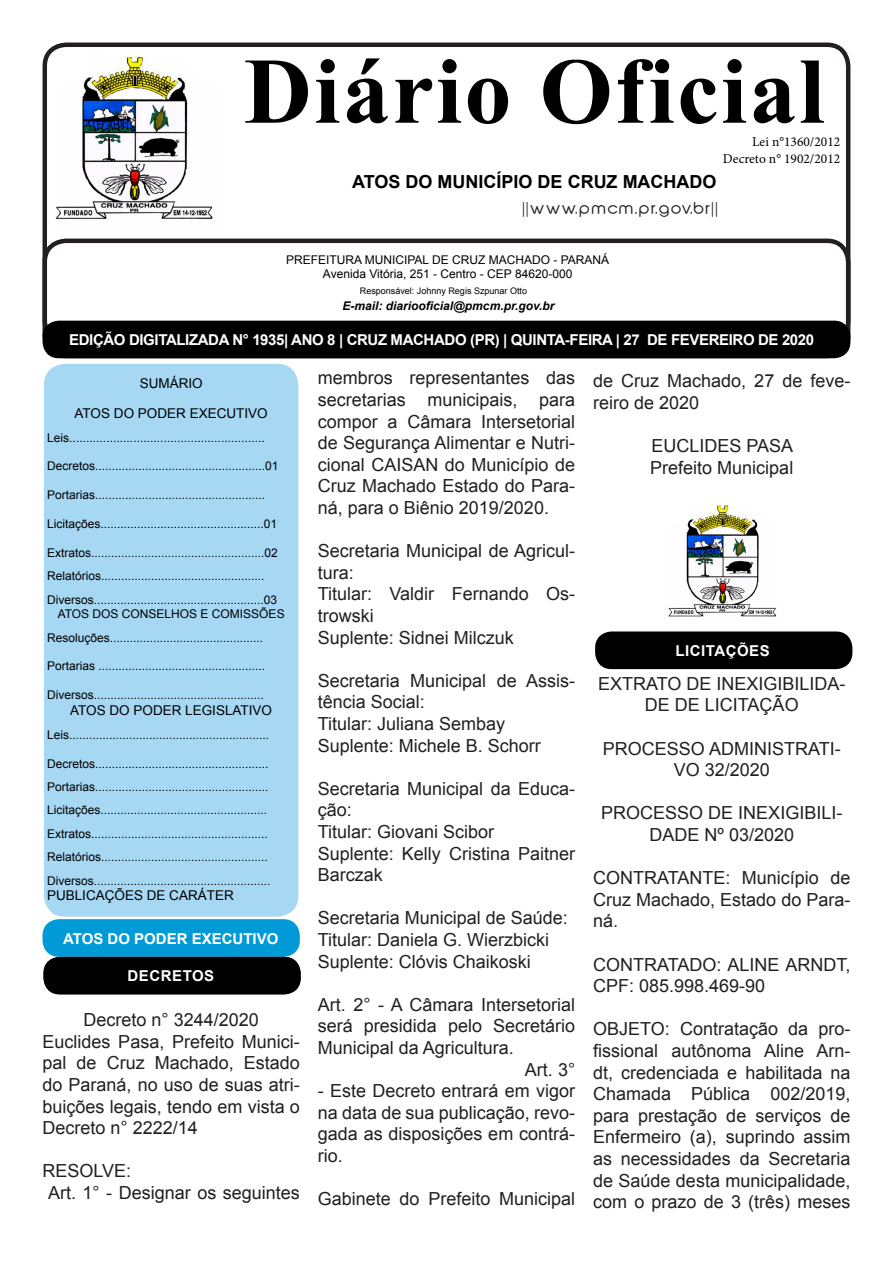
<style>
.page{position:relative;width:893px;height:1263px;background:#fff}
.page>*{position:absolute;margin:0;border:0;box-sizing:border-box;transform-origin:0 0}
.t1{font:700 93.9px "Times New Roman";letter-spacing:.025em;color:#000}
.t2{font:18px/21.6px "Arial";color:#231f20}
.t3{font:700 18px "Arial";color:#000}
.t4{font:700 15px "Arial";letter-spacing:-.025em;color:#fff}
.t5{font:15px "Abeatby Kai";letter-spacing:.1em;color:#231f20;scale:1.06 1}
.t6{font:700 15px "Arial";color:#fff}
.t7{font:700 15px "Arial";letter-spacing:.035em;color:#fff}
.t8{font:13.5px "Arial";color:#000}
.t9{font:13.5px "Minion Pro";color:#000}
.t10{font:12px "Arial";color:#000}
.t11{font:italic 700 12px "Arial";color:#000}
.t12{font:9px "Arial";color:#000}
</style>
<div class="page">
<div style="left:43px;top:43px;width:807px;height:301px;border:4px solid #231f20;border-radius:21px"></div>
<div style="left:43px;top:239px;width:807px;height:119px;border:4px solid #231f20;border-radius:21px"></div>
<div style="left:44px;top:364px;width:254px;height:553px;background:#a6d7f3;border-radius:21px"></div>
<div style="left:43px;top:321px;width:807px;height:37px;background:#000;border-radius:16px"></div>
<img style="left:55px;top:55px;width:158px;height:165px">
<div style="left:43px;top:919px;width:257px;height:38px;background:#009bd6;border-radius:16px"></div>
<img style="left:668px;top:505px;width:108px;height:112px">
<div style="left:595px;top:631px;width:257px;height:38px;background:#000;border-radius:16px"></div>
<div style="left:43px;top:957px;width:258px;height:37px;background:#000"></div>
<p class="t1" style="left:244px;top:24px;width:582px">Diário Oficial</p>
<p class="t9" style="left:752px;top:133px;width:90px">Lei n°1360/2012</p>
<p class="t9" style="left:723px;top:149px;width:119px">Decreto n° 1902/2012</p>
<p class="t3" style="left:352px;top:169px;width:366px">ATOS DO MUNICÍPIO DE CRUZ MACHADO</p>
<p class="t5" style="left:523px;top:202px;width:186px">||www.pmcm.pr.gov.br||</p>
<p class="t10" style="left:286px;top:251px;width:325px">PREFEITURA MUNICIPAL DE CRUZ MACHADO - PARANÁ</p>
<p class="t10" style="left:323px;top:266px;width:251px">Avenida Vitória, 251 - Centro - CEP 84620-000</p>
<p class="t11" style="left:343px;top:298px;width:213px">E-mail: diariooficial@pmcm.pr.gov.br</p>
<p class="t4" style="left:69px;top:329px;width:747px">EDIÇÃO DIGITALIZADA N° 1935| ANO 8 | CRUZ MACHADO (PR) | QUINTA-FEIRA | 27 DE FEVEREIRO DE 2020</p>
<p class="t8" style="left:140px;top:374px;width:65px">SUMÁRIO</p>
<p class="t8" style="left:75px;top:404px;width:195px">ATOS DO PODER EXECUTIVO</p>
<p class="t10" style="left:47px;top:429px;width:219px">Leis..........................................................</p>
<p class="t10" style="left:47px;top:458px;width:233px">Decretos...................................................01</p>
<p class="t10" style="left:47px;top:487px;width:220px">Portarias...................................................</p>
<p class="t10" style="left:47px;top:516px;width:232px">Licitações.................................................01</p>
<p class="t10" style="left:47px;top:544px;width:232px">Extratos....................................................02</p>
<p class="t10" style="left:47px;top:568px;width:219px">Relatórios.................................................</p>
<p class="t10" style="left:47px;top:591px;width:232px">Diversos...................................................03</p>
<p class="t10" style="left:58px;top:606px;width:228px">ATOS DOS CONSELHOS E COMISSÕES</p>
<p class="t10" style="left:47px;top:629px;width:218px">Resoluções..............................................</p>
<p class="t10" style="left:47px;top:658px;width:220px">Portarias ..................................................</p>
<p class="t10" style="left:47px;top:687px;width:218px">Diversos...................................................</p>
<p class="t8" style="left:70px;top:701px;width:203px">ATOS DO PODER LEGISLATIVO</p>
<p class="t10" style="left:47px;top:726px;width:224px">Leis............................................................</p>
<p class="t10" style="left:47px;top:755px;width:223px">Decretos....................................................</p>
<p class="t10" style="left:47px;top:778px;width:223px">Portarias....................................................</p>
<p class="t10" style="left:47px;top:802px;width:222px">Licitações..................................................</p>
<p class="t10" style="left:47px;top:825px;width:222px">Extratos.....................................................</p>
<p class="t10" style="left:47px;top:849px;width:222px">Relatórios..................................................</p>
<p class="t10" style="left:47px;top:872px;width:225px">Diversos.....................................................</p>
<p class="t8" style="left:47px;top:885px;width:188px">PUBLICAÇÕES DE CARÁTER</p>
<p class="t12" style="left:360px;top:284px;width:169px">Responsável: Johnny Regis Szpunar Otto</p>
<p class="t2" style="left:318px;top:367px;width:259px;text-align:justify">membros representantes das secretarias municipais, para compor a Câmara Intersetorial de Segurança Alimentar e Nutri&shy;cional CAISAN do Município de Cruz Machado Estado do Para&shy;ná, para o Biênio 2019/2020.</p>
<p class="t2" style="left:318px;top:540px;width:259px">Secretaria Municipal de Agricul&shy;tura:</p>
<p class="t2" style="left:318px;top:583px;width:259px">Titular: Valdir Fernando Os&shy;trowski</p>
<p class="t2" style="left:318px;top:626px;width:198px">Suplente: Sidnei Milczuk</p>
<p class="t2" style="left:318px;top:669px;width:259px">Secretaria Municipal de Assis&shy;tência Social:</p>
<p class="t2" style="left:318px;top:713px;width:189px">Titular: Juliana Sembay</p>
<p class="t2" style="left:318px;top:734px;width:225px">Suplente: Michele B. Schorr</p>
<p class="t2" style="left:318px;top:777px;width:259px">Secretaria Municipal da Educa&shy;ção:</p>
<p class="t2" style="left:318px;top:821px;width:178px">Titular: Giovani Scibor</p>
<p class="t2" style="left:318px;top:842px;width:259px">Suplente: Kelly Cristina Paitner<br>Barczak</p>
<p class="t2" style="left:318px;top:907px;width:252px">Secretaria Municipal de Saúde:</p>
<p class="t2" style="left:318px;top:929px;width:233px">Titular: Daniela G. Wierzbicki</p>
<p class="t2" style="left:318px;top:950px;width:215px">Suplente: Clóvis Chaikoski</p>
<p class="t2" style="left:318px;top:993px;width:259px;text-align:justify">Art. 2° - A Câmara Intersetorial será presidida pelo Secretário Municipal da Agricultura.</p>
<p class="t2" style="left:525px;top:1058px;width:52px">Art. 3°</p>
<p class="t2" style="left:318px;top:1080px;width:259px;text-align:justify">- Este Decreto entrará em vigor na data de sua publicação, revo&shy;gada as disposições em contrá&shy;rio.</p>
<p class="t2" style="left:318px;top:1188px;width:259px">Gabinete do Prefeito Municipal</p>
<p class="t2" style="left:593px;top:370px;width:259px">de Cruz Machado, 27 de feve&shy;reiro de 2020</p>
<p class="t2" style="left:651px;top:435px;width:143px">EUCLIDES PASA</p>
<p class="t2" style="left:650px;top:456px;width:145px">Prefeito Municipal</p>
<p class="t7" style="left:675px;top:640px;width:96px">LICITAÇÕES</p>
<p class="t2" style="left:598px;top:672px;width:249px;text-align:center">EXTRATO DE INEXIGIBILIDA-<br>DE DE LICITAÇÃO</p>
<p class="t2" style="left:603px;top:737px;width:239px;text-align:center">PROCESSO ADMINISTRATI-<br>VO 32/2020</p>
<p class="t2" style="left:601px;top:802px;width:243px;text-align:center">PROCESSO DE INEXIGIBILI-<br>DADE Nº 03/2020</p>
<p class="t2" style="left:593px;top:867px;width:259px;text-align:justify">CONTRATANTE: Município de Cruz Machado, Estado do Para&shy;ná.</p>
<p class="t2" style="left:593px;top:953px;width:259px">CONTRATADO: ALINE ARNDT,<br>CPF: 085.998.469-90</p>
<p class="t2" style="left:593px;top:1018px;width:259px;text-align:justify">OBJETO: Contratação da pro&shy;fissional autônoma Aline Arn&shy;dt, credenciada e habilitada na Chamada Pública 002/2019, para prestação de serviços de Enfermeiro (a), suprindo assim as necessidades da Secretaria de Saúde desta municipalidade, com o prazo de 3 (três) meses</p>
<p class="t6" style="left:63px;top:928px;width:217px">ATOS DO PODER EXECUTIVO</p>
<p class="t7" style="left:128px;top:965px;width:88px">DECRETOS</p>
<p class="t2" style="left:84px;top:1009px;width:177px">Decreto n° 3244/2020</p>
<p class="t2" style="left:43px;top:1030px;width:259px;text-align:justify">Euclides Pasa, Prefeito Munici&shy;pal de Cruz Machado, Estado do Paraná, no uso de suas atri&shy;buições legais, tendo em vista o Decreto n° 2222/14</p>
<p class="t2" style="left:43px;top:1160px;width:90px">RESOLVE:</p>
<p class="t2" style="left:48px;top:1182px;width:253px">Art. 1° - Designar os seguintes</p>
</div>
